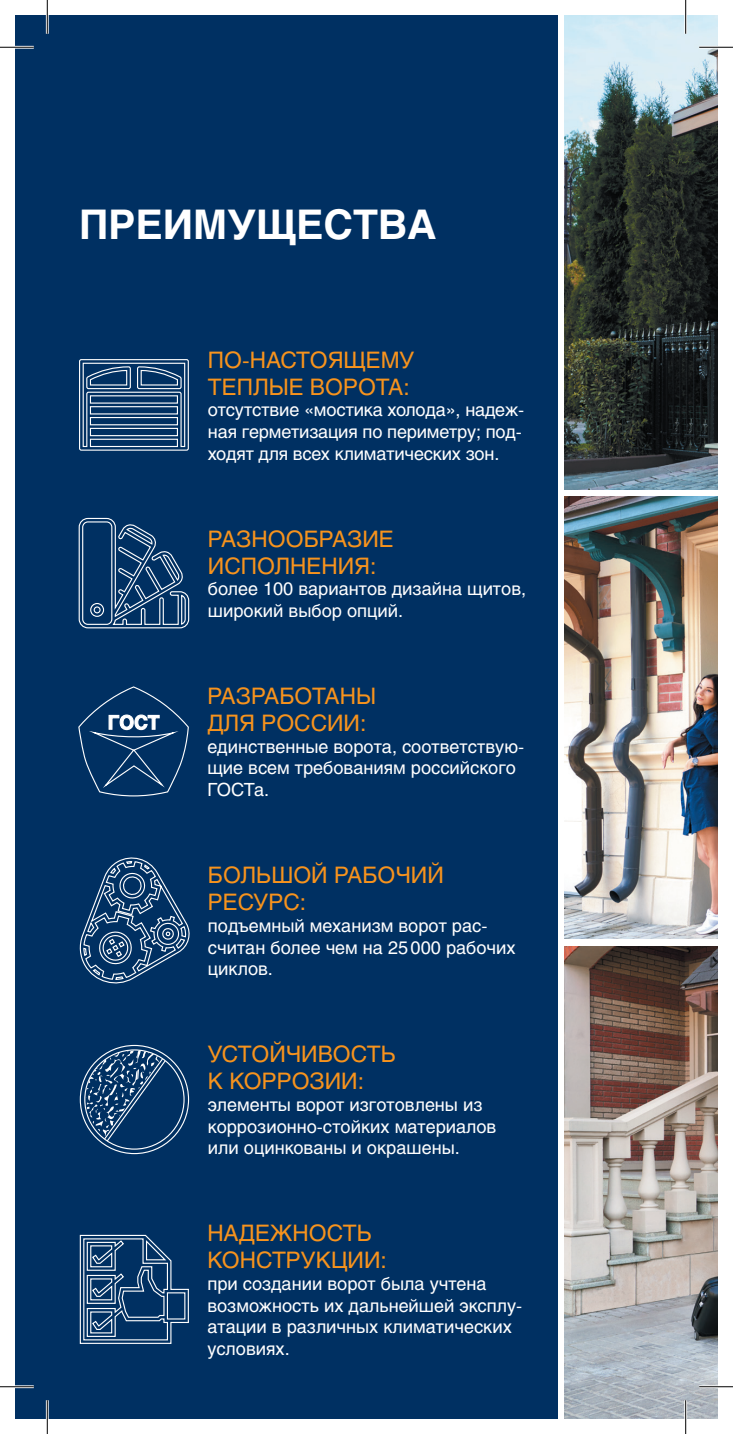
<style>
.page{position:relative;width:733px;height:1434px;background:#fff}
.page>*{position:absolute;margin:0;border:0;box-sizing:border-box;transform-origin:0 0}
.t1{font:700 40.5px "Helios";color:#fff}
.t2{font:22.5px/27px "Helios";color:#f7931d}
.t3{font:18px/21.6px "Helios";color:#fff}
</style>
<div class="page">
<div style="left:15px;top:15px;width:543px;height:1404px;background:#003062"></div>
<svg style="left:78px;top:517px;width:112px;height:112px"></svg>
<svg style="left:79px;top:1234px;width:110px;height:110px"></svg>
<svg style="left:79px;top:857px;width:111px;height:127px"></svg>
<svg style="left:79px;top:359px;width:110px;height:92px"></svg>
<svg style="left:78px;top:686px;width:111px;height:111px"></svg>
<svg style="left:86px;top:1050px;width:81px;height:93px"></svg>
<img style="left:564px;top:496px;width:153px;height:442px">
<img style="left:564px;top:947px;width:153px;height:472px">
<img style="left:564px;top:15px;width:153px;height:474px">
<hr style="left:0;top:46px;width:34px;height:3px;background:#fff">
<hr style="left:699px;top:46px;width:33px;height:3px;background:#fff">
<hr style="left:0;top:1385px;width:34px;height:3px;background:#fff">
<hr style="left:699px;top:1385px;width:33px;height:3px;background:#fff">
<hr style="left:46px;top:0;width:3px;height:34px;background:#fff">
<hr style="left:46px;top:1400px;width:3px;height:34px;background:#fff">
<hr style="left:684px;top:0;width:2px;height:34px;background:#fff">
<hr style="left:684px;top:1400px;width:2px;height:34px;background:#fff">
<hr style="left:0;top:47px;width:34px;height:1px;background:#000">
<hr style="left:699px;top:47px;width:33px;height:1px;background:#000">
<hr style="left:0;top:1386px;width:34px;height:1px;background:#000">
<hr style="left:699px;top:1386px;width:33px;height:1px;background:#000">
<hr style="left:47px;top:0;width:1px;height:34px;background:#000">
<hr style="left:47px;top:1400px;width:1px;height:34px;background:#000">
<hr style="left:685px;top:0;width:1px;height:34px;background:#000">
<hr style="left:685px;top:1400px;width:1px;height:34px;background:#000">
<h1 class="t1" style="left:79px;top:201px;width:359px">ПРЕИМУЩЕСТВА</h1>
<p class="t2" style="left:208px;top:346px;width:208px">ПО-НАСТОЯЩЕМУ<br>ТЕПЛЫЕ ВОРОТА:</p>
<p class="t3" style="left:208px;top:399px;width:317px">отсутствие «мостика холода», надеж&shy;ная герметизация по периметру; под&shy;ходят для всех климатических зон.</p>
<p class="t2" style="left:208px;top:525px;width:187px">РАЗНООБРАЗИЕ<br>ИСПОЛНЕНИЯ:</p>
<p class="t3" style="left:208px;top:578px;width:319px">более 100 вариантов дизайна щитов, широкий выбор опций.</p>
<p class="t2" style="left:207px;top:683px;width:170px">РАЗРАБОТАНЫ<br>ДЛЯ РОССИИ:</p>
<p class="t3" style="left:207px;top:735px;width:318px">единственные ворота, соответствую&shy;щие всем требованиям российского<br>ГОСТа.</p>
<p class="t2" style="left:208px;top:862px;width:237px">БОЛЬШОЙ РАБОЧИЙ<br>РЕСУРС:</p>
<p class="t3" style="left:208px;top:914px;width:309px">подъемный механизм ворот рас&shy;считан более чем на 25000 рабочих циклов.</p>
<p class="t2" style="left:208px;top:1041px;width:189px">УСТОЙЧИВОСТЬ<br>К КОРРОЗИИ:</p>
<p class="t3" style="left:208px;top:1094px;width:290px">элементы ворот изготовлены из коррозионно-стойких материалов или оцинкованы и окрашены.</p>
<p class="t2" style="left:207px;top:1220px;width:181px">НАДЕЖНОСТЬ<br>КОНСТРУКЦИИ:</p>
<p class="t3" style="left:207px;top:1273px;width:316px">при создании ворот была учтена возможность их дальнейшей эксплу&shy;атации в различных климатических условиях.</p>
</div>
